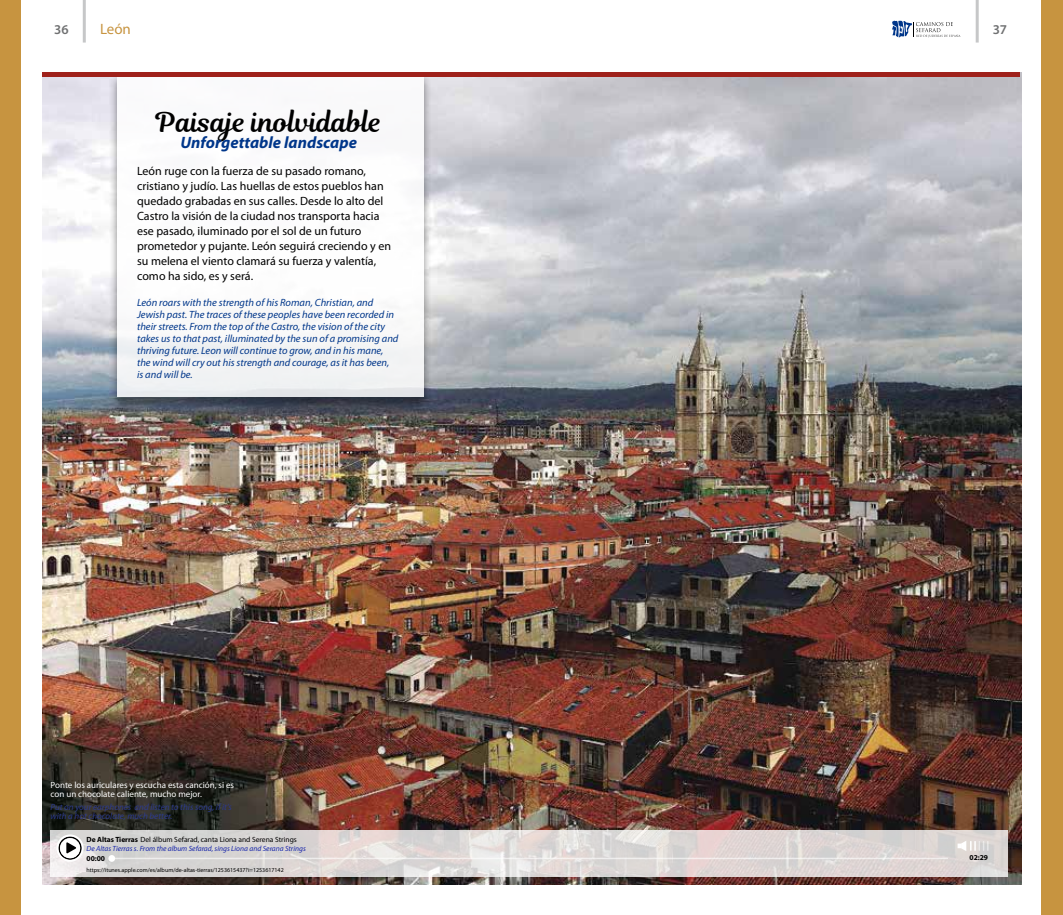
<style>
.page{position:relative;width:1063px;height:915px;background:#fff}
.page>*{position:absolute;margin:0;border:0;box-sizing:border-box;transform-origin:0 0}
.t1{font:27px "Magnolia Script";color:#000}
.t2{font:italic 700 16.5px "Myriad Pro";color:#00368a}
.t3{font:15px "Myriad Pro";color:#c79440}
.t4{font:600 13.5px "Myriad Pro";color:#707172}
.t5{font:12px/15px "Myriad Pro";color:#000}
.t6{font:italic 10.5px/12px "Myriad Pro";color:#00368a}
.t7{font:9px/9px "Myriad Pro";color:#fff}
.t8{font:italic 9px/9px "Myriad Pro";color:#2c3a8d}
.t9{font:italic 7.5px/9px "Myriad Pro";color:#1725aa}
.t10{font:700 7.5px "Myriad Pro";color:#000}
.t11{font:6px "Myriad Pro";color:#000}
.s1{font-weight:700;font-style:normal;color:#000}
.s2{font-style:normal;color:#000}
</style>
<div class="page">
<div style="left:1042px;top:0;width:21px;height:914px;background:#c79440"></div>
<hr style="left:976px;top:0;width:3px;height:43px;background:#c6c7c8">
<svg style="left:892px;top:21px;width:69px;height:17px"></svg>
<hr style="left:83px;top:0;width:3px;height:43px;background:#c6c7c8">
<div style="left:0;top:0;width:21px;height:914px;background:#c79440"></div>
<img style="left:43px;top:72px;width:978px;height:812px">
<div style="left:108px;top:73px;width:324px;height:340px;background:#000;opacity:.5"></div>
<div style="left:117px;top:72px;width:307px;height:324px;background:#fff"></div>
<div style="left:43px;top:72px;width:977px;height:5px;background:#9f211b"></div>
<svg style="left:51px;top:829px;width:957px;height:47px;background:#dad4d3"></svg>
<svg style="left:56px;top:834px;width:28px;height:27px"></svg>
<hr style="left:114px;top:857px;width:833px;height:1px;background:#fff">
<div style="left:108px;top:854px;width:7px;height:7px;background:#fff;border-radius:50%"></div>
<svg style="left:958px;top:840px;width:31px;height:10px"></svg>
<p class="t4" style="left:54px;top:21px;width:16px">36</p>
<h3 class="t3" style="left:100px;top:20px;width:32px">León</h3>
<p class="t4" style="left:993px;top:21px;width:16px">37</p>
<h1 class="t1" style="left:156px;top:102px;width:227px">Paisaje inolvidable</h1>
<h2 class="t2" style="left:180px;top:132px;width:178px">Unforgettable landscape</h2>
<p class="t5" style="left:137px;top:163px;width:255px">León ruge con la fuerza de su pasado romano, cristiano y judío. Las huellas de estos pueblos han quedado grabadas en sus calles. Desde lo alto del Castro la visión de la ciudad nos transporta hacia ese pasado, iluminado por el sol de un futuro prometedor y pujante. León seguirá creciendo y en su melena el viento clamará su fuerza y valentía, como ha sido, es y será.</p>
<p class="t6" style="left:137px;top:296px;width:263px">León roars with the strength of his Roman, Christian, and Jewish past. The traces of these peoples have been recorded in their streets. From the top of the Castro, the vision of the city takes us to that past, illuminated by the sun of a promising and thriving future. Leon will continue to grow, and in his mane, the wind will cry out his strength and courage, as it has been,<br>is and will be.</p>
<p class="t7" style="left:51px;top:779px;width:185px">Ponte los auriculares y escucha esta canción, si es con un chocolate caliente, mucho mejor.</p>
<p class="t8" style="left:51px;top:802px;width:183px">Put on your earphones and listen to this song, if it’s with a hot chocolate, much better.</p>
<p class="t9" style="left:87px;top:834px;width:221px"><span class="s1">De Altas Tierras</span> <span class="s2">Del álbum Sefarad, canta Liona and Serena Strings<br></span>De Altas Tierras s. From the album Sefarad, sings Liona and Serana Strings</p>
<p class="t10" style="left:87px;top:852px;width:20px">00:00</p>
<p class="t10" style="left:969px;top:852px;width:20px">02:29</p>
<p class="t11" style="left:87px;top:865px;width:199px">https://itunes.apple.com/es/album/de-altas-tierras/1253615437?i=1253617142</p>
</div>
